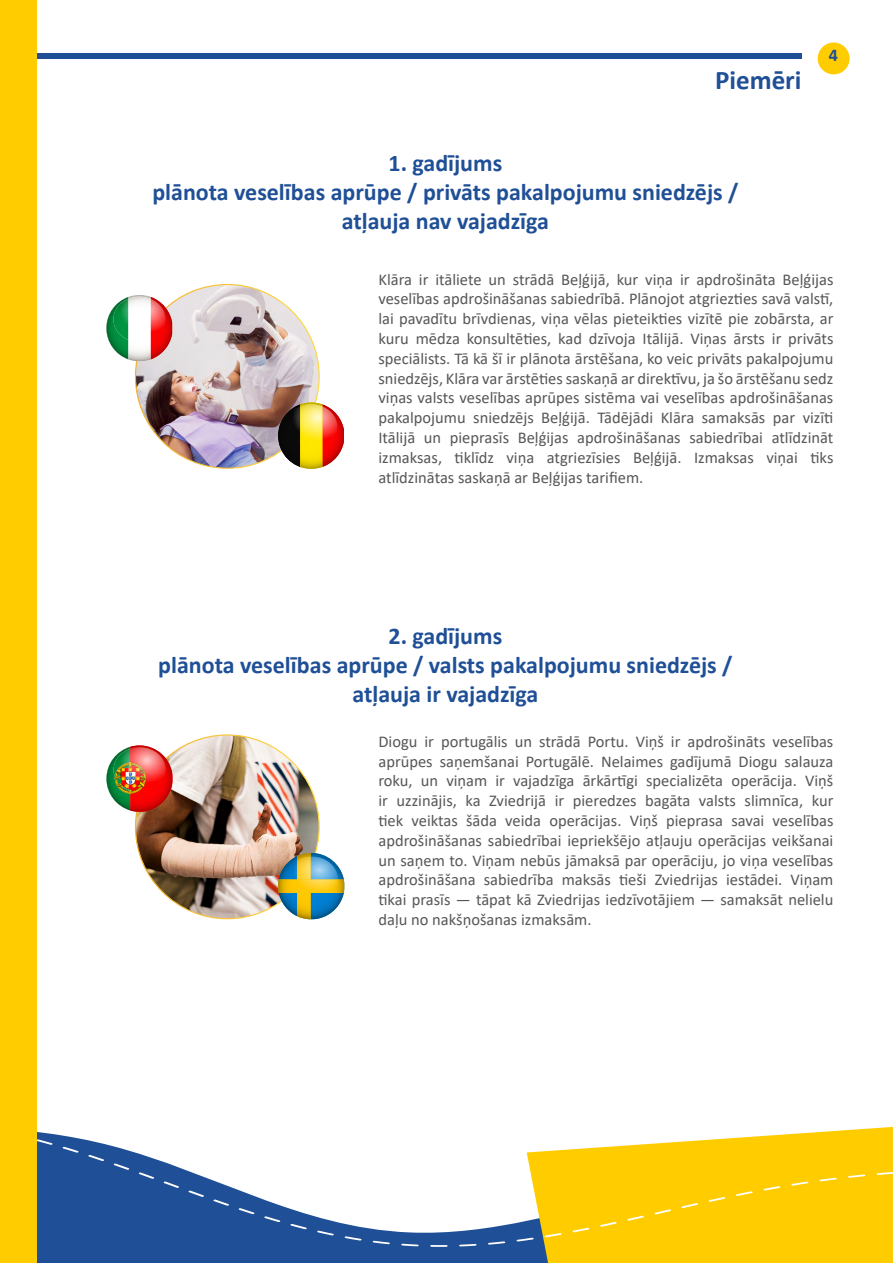
<style>
.page{position:relative;width:893px;height:1263px;background:#fff}
.page>*{position:absolute;margin:0;border:0;box-sizing:border-box;transform-origin:0 0}
.Titre{font:700 27px "Calibri";color:#1f4f96}
.sous_titre{font:700 24px "Calibri";color:#1f4f96}
.t1{font:700 18px "Calibri";color:#1f4f96}
.texte{font:16.5px/19.8px "Calibri";color:#575756;text-align:justify}
</style>
<div class="page">
<div style="left:36px;top:1247px;width:491px;height:16px;background:#1f4f96"></div>
<div style="left:527px;top:1247px;width:366px;height:16px;background:#fc0"></div>
<svg style="left:36px;top:1114px;width:857px;height:133px"></svg>
<div style="left:0;top:53px;width:801px;height:5px;background:#1f4f96"></div>
<div style="left:818px;top:43px;width:32px;height:31px;background:#fc0;border-radius:50%"></div>
<div style="left:0;top:0;width:36px;height:1263px;background:#fc0"></div>
<img style="left:135px;top:284px;width:184px;height:184px;border-radius:92px">
<svg style="left:278px;top:402px;width:22px;height:2px"></svg>
<img style="left:278px;top:404px;width:22px;height:63px">
<img style="left:322px;top:404px;width:22px;height:63px">
<img style="left:300px;top:402px;width:22px;height:67px">
<img style="left:285px;top:406px;width:15px;height:41px">
<img style="left:322px;top:406px;width:15px;height:41px">
<img style="left:300px;top:404px;width:22px;height:45px">
<img style="left:106px;top:322px;width:1px;height:12px">
<svg style="left:151px;top:301px;width:22px;height:60px"></svg>
<img style="left:107px;top:297px;width:21px;height:62px">
<img style="left:151px;top:297px;width:21px;height:62px">
<img style="left:128px;top:295px;width:23px;height:66px">
<img style="left:113px;top:299px;width:15px;height:41px">
<img style="left:151px;top:299px;width:15px;height:41px">
<img style="left:128px;top:297px;width:23px;height:45px">
<img style="left:135px;top:735px;width:184px;height:184px;border-radius:92px">
<svg style="left:106px;top:745px;width:67px;height:67px"></svg>
<img style="left:114px;top:749px;width:16px;height:19px">
<img style="left:130px;top:747px;width:36px;height:45px">
<img style="left:116px;top:763px;width:12px;height:29px">
<img style="left:117px;top:764px;width:11px;height:28px">
<img style="left:128px;top:762px;width:19px;height:32px">
<img style="left:114px;top:768px;width:14px;height:21px">
<img style="left:278px;top:853px;width:66px;height:62px">
<img style="left:297px;top:853px;width:14px;height:4px">
<img style="left:295px;top:892px;width:49px;height:27px">
<img style="left:297px;top:902px;width:14px;height:17px">
<img style="left:286px;top:857px;width:52px;height:36px">
<img style="left:297px;top:857px;width:14px;height:22px">
<img style="left:291px;top:893px;width:42px;height:9px">
<img style="left:297px;top:893px;width:14px;height:9px">
<p class="Titre" style="left:715px;top:61px;width:88px">Piemēri</p>
<p class="sous_titre" style="left:389px;top:146px;width:115px">1. gadījums</p>
<p class="sous_titre" style="left:152px;top:175px;width:588px">plānota veselības aprūpe / privāts pakalpojumu sniedzējs /</p>
<p class="sous_titre" style="left:342px;top:204px;width:209px">atļauja nav vajadzīga</p>
<p class="t1" style="left:829px;top:43px;width:11px">4</p>
<p class="texte" style="left:378px;top:269px;width:456px">Klāra ir itāliete un strādā Beļģijā, kur viņa ir apdrošināta Beļģijas veselības apdrošināšanas sabiedrībā. Plānojot atgriezties savā valstī, lai pavadītu brīvdienas, viņa vēlas pieteikties vizītē pie zobārsta, ar kuru mēdza konsultēties, kad dzīvoja Itālijā. Viņas ārsts ir privāts speciālists. Tā kā šī ir plānota ārstēšana, ko veic privāts pakalpojumu sniedzējs, Klāra var ārstēties saskaņā ar direktīvu, ja šo ārstēšanu sedz viņas valsts veselības aprūpes sistēma vai veselības apdrošināšanas pakalpojumu sniedzējs Beļģijā. Tādējādi Klāra samaksās par vizīti Itālijā un pieprasīs Beļģijas apdrošināšanas sabiedrībai atlīdzināt izmaksas, tiklīdz viņa atgriezīsies Beļģijā. Izmaksas viņai tiks atlīdzinātas saskaņā ar Beļģijas tarifiem.</p>
<p class="sous_titre" style="left:389px;top:619px;width:115px">2. gadījums</p>
<p class="sous_titre" style="left:158px;top:648px;width:576px">plānota veselības aprūpe / valsts pakalpojumu sniedzējs /</p>
<p class="sous_titre" style="left:353px;top:677px;width:187px">atļauja ir vajadzīga</p>
<p class="texte" style="left:378px;top:731px;width:456px">Diogu ir portugālis un strādā Portu. Viņš ir apdrošināts veselības aprūpes saņemšanai Portugālē. Nelaimes gadījumā Diogu salauza roku, un viņam ir vajadzīga ārkārtīgi specializēta operācija. Viņš ir uzzinājis, ka Zviedrijā ir pieredzes bagāta valsts slimnīca, kur tiek veiktas šāda veida operācijas. Viņš pieprasa savai veselības apdrošināšanas sabiedrībai iepriekšējo atļauju operācijas veikšanai un saņem to. Viņam nebūs jāmaksā par operāciju, jo viņa veselības apdrošināšana sabiedrība maksās tieši Zviedrijas iestādei. Viņam tikai prasīs — tāpat kā Zviedrijas iedzīvotājiem — samaksāt nelielu daļu no nakšņošanas izmaksām.</p>
</div>
